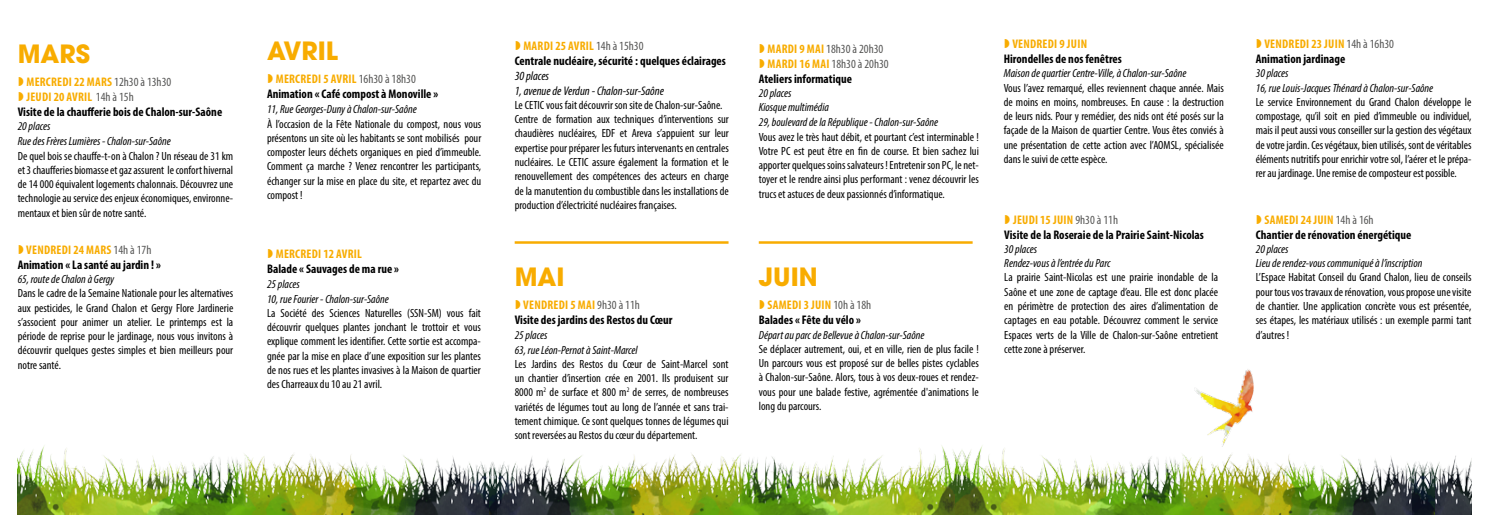
<style>
.page{position:relative;width:1489px;height:532px;background:#fff}
.page>*{position:absolute;margin:0;border:0;box-sizing:border-box;transform-origin:0 0}
.t1{font:700 25px "ITC Avant Garde Std";color:#f8ac00}
.t2{font:700 condensed 12.5px/15px "Myriad Pro";color:#000}
.t3{font:700 condensed 12.5px "Myriad Pro";letter-spacing:.02em;color:#f8ac00}
.t4{font:italic condensed 12.5px/15px "Myriad Pro";color:#000}
.t5{font:condensed 12.5px "Myriad Pro";color:#575756}
.t6{font:condensed 11.88px/14.2px "Myriad Pro";color:#000;text-align:justify}
.t7{font:italic condensed 11.88px/15px "Myriad Pro";color:#000}
.s1{font-weight:400;color:#575756}
.s2{color:#f8ac00}
.s3{font-weight:700;color:#f8ac00}
</style>
<div class="page">
<img style="left:18px;top:445px;width:471px;height:69px">
<img style="left:489px;top:445px;width:466px;height:69px">
<img style="left:1434px;top:455px;width:37px;height:59px">
<img style="left:955px;top:445px;width:479px;height:69px">
<hr style="left:514px;top:241px;width:214px;height:3px;background:#f8ac00">
<hr style="left:758px;top:241px;width:214px;height:3px;background:#f8ac00">
<img style="left:1189px;top:369px;width:72px;height:82px">
<h1 class="t1" style="left:18px;top:37px;width:74px">MARS</h1>
<p class="t3" style="left:26px;top:74px;width:146px">MERCREDI 22 MARS <span class="s1">12h30 à 13h30</span></p>
<p class="t3" style="left:26px;top:89px;width:109px">JEUDI 20 AVRIL <span class="s1">14h à 15h</span></p>
<p class="t2" style="left:18px;top:104px;width:206px">Visite de la chaufferie bois de Chalon-sur-Saône</p>
<p class="t7" style="left:18px;top:119px;width:155px">20 places<br>Rue des Frères Lumières - Chalon-sur-Saône</p>
<p class="t6" style="left:18px;top:148px;width:217px">De quel bois se chauffe-t-on à Chalon ? Un réseau de 31 km et 3 chaufferies biomasse et gaz assurent le confort hivernal de 14 000 équivalent logements chalonnais. Découvrez une technologie au service des enjeux économiques, environne&shy;mentaux et bien sûr de notre santé.</p>
<p class="t2" style="left:18px;top:242px;width:145px;text-align:center"><span class="s2">VENDREDI 24 MARS</span> <span class="s1">14h à 17h<br></span>Animation « La santé au jardin ! »</p>
<p class="t7" style="left:18px;top:271px;width:98px">65, route de Chalon à Gergy</p>
<p class="t6" style="left:18px;top:286px;width:217px">Dans le cadre de la Semaine Nationale pour les alternatives aux pesticides, le Grand Chalon et Gergy Flore Jardinerie s’associent pour animer un atelier. Le printemps est la période de reprise pour le jardinage, nous vous invitons à découvrir quelques gestes simples et bien meilleurs pour notre santé.</p>
<h1 class="t1" style="left:267px;top:34px;width:73px">AVRIL</h1>
<p class="t2" style="left:267px;top:71px;width:173px;text-indent:9px"><span class="s2">MERCREDI 5 AVRIL</span> <span class="s1">16h30 à 18h30<br></span>Animation « Café compost à Monoville »</p>
<p class="t7" style="left:267px;top:102px;width:151px">11, Rue Georges-Duny à Chalon-sur-Saône</p>
<p class="t6" style="left:267px;top:116px;width:216px">À l’occasion de la Fête Nationale du compost, nous vous présentons un site où les habitants se sont mobilisés pour composter leurs déchets organiques en pied d’immeuble.<br>Comment ça marche ? Venez rencontrer les participants, échanger sur la mise en place du site, et repartez avec du compost !</p>
<p class="t3" style="left:276px;top:246px;width:88px">MERCREDI 12 AVRIL</p>
<p class="t2" style="left:267px;top:261px;width:133px">Balade « Sauvages de ma rue »</p>
<p class="t7" style="left:267px;top:276px;width:123px">25 places<br>10, rue Fourier - Chalon-sur-Saône</p>
<p class="t6" style="left:267px;top:305px;width:215px">La Société des Sciences Naturelles (SSN-SM) vous fait découvrir quelques plantes jonchant le trottoir et vous explique comment les identifier. Cette sortie est accompa&shy;gnée par la mise en place d’une exposition sur les plantes de nos rues et les plantes invasives à la Maison de quartier des Charreaux du 10 au 21 avril.</p>
<p class="t2" style="left:514px;top:38px;width:213px;text-indent:9px"><span class="s2">MARDI 25 AVRIL</span> <span class="s1">14h à 15h30<br></span>Centrale nucléaire, sécurité : quelques éclairages</p>
<p class="t4" style="left:514px;top:68px;width:151px">30 places<br>1, avenue de Verdun - Chalon-sur-Saône</p>
<p class="t6" style="left:514px;top:98px;width:216px;text-align:left">Le CETIC vous fait découvrir son site de Chalon-sur-Saône.<br>Centre de formation aux techniques d’interventions sur chaudières nucléaires, EDF et Areva s’appuient sur leur expertise pour préparer les futurs intervenants en centrales nucléaires. Le CETIC assure également la formation et le renouvellement des compétences des acteurs en charge de la manutention du combustible dans les installations de production d’électricité nucléaires françaises.</p>
<h1 class="t1" style="left:514px;top:260px;width:51px">MAI</h1>
<p class="t2" style="left:514px;top:297px;width:159px;text-indent:9px"><span class="s2">VENDREDI 5 MAI</span> <span class="s1">9h30 à 11h<br></span>Visite des jardins des Restos du Cœur</p>
<p class="t7" style="left:514px;top:327px;width:124px">25 places<br>63, rue Léon-Pernot à Saint-Marcel</p>
<p class="t6" style="left:514px;top:356px;width:215px">Les Jardins des Restos du Cœur de Saint-Marcel sont un chantier d’insertion crée en 2001. Ils produisent sur 8000 m<sup>2</sup> de surface et 800 m<sup>2</sup> de serres, de nombreuses variétés de légumes tout au long de l’année et sans trai&shy;tement chimique. Ce sont quelques tonnes de légumes qui sont reversées au Restos du cœur du département.</p>
<p class="t5" style="left:767px;top:41px;width:117px"><span class="s3">MARDI 9 MAI</span> 18h30 à 20h30</p>
<p class="t5" style="left:767px;top:56px;width:123px"><span class="s3">MARDI 16 MAI</span> 18h30 à 20h30</p>
<p class="t2" style="left:758px;top:71px;width:95px">Ateliers informatique</p>
<p class="t7" style="left:758px;top:86px;width:181px;line-height:14.6px">20 places<br>Kiosque multimédia<br>29, boulevard de la République - Chalon-sur-Saône</p>
<p class="t6" style="left:758px;top:129px;width:221px">Vous avez le très haut débit, et pourtant c’est interminable !<br>Votre PC est peut être en fin de course. Et bien sachez lui apporter quelques soins salvateurs ! Entretenir son PC, le net&shy;toyer et le rendre ainsi plus performant : venez découvrir les trucs et astuces de deux passionnés d’informatique.</p>
<h1 class="t1" style="left:758px;top:260px;width:60px">JUIN</h1>
<p class="t2" style="left:758px;top:297px;width:114px;text-indent:9px"><span class="s2">SAMEDI 3 JUIN</span> <span class="s1">10h à 18h<br></span>Balades « Fête du vélo »</p>
<p class="t7" style="left:758px;top:327px;width:167px">Départ au parc de Bellevue à Chalon-sur-Saône</p>
<p class="t6" style="left:758px;top:341px;width:221px">Se déplacer autrement, oui, et en ville, rien de plus facile !<br>Un parcours vous est proposé sur de belles pistes cyclables à Chalon-sur-Saône. Alors, tous à vos deux-roues et rendez&shy;vous pour une balade festive, agrémentée d'animations le long du parcours.</p>
<p class="t3" style="left:1012px;top:36px;width:76px">VENDREDI 9 JUIN</p>
<p class="t2" style="left:1003px;top:51px;width:120px">Hirondelles de nos fenêtres</p>
<p class="t7" style="left:1003px;top:66px;width:184px">Maison de quartier Centre-Ville, à Chalon-sur-Saône</p>
<p class="t6" style="left:1003px;top:80px;width:222px">Vous l’avez remarqué, elles reviennent chaque année. Mais de moins en moins, nombreuses. En cause : la destruction de leurs nids. Pour y remédier, des nids ont été posés sur la façade de la Maison de quartier Centre. Vous êtes conviés à une présentation de cette action avec l’AOMSL, spécialisée dans le suivi de cette espèce.</p>
<p class="t2" style="left:1004px;top:212px;width:201px;text-indent:9px"><span class="s2">JEUDI 15 JUIN</span> <span class="s1">9h30 à 11h<br></span>Visite de la Roseraie de la Prairie Saint-Nicolas</p>
<p class="t7" style="left:1004px;top:242px;width:108px;line-height:14.2px">30 places<br>Rendez-vous à l’entrée du Parc</p>
<p class="t6" style="left:1004px;top:270px;width:215px">La prairie Saint-Nicolas est une prairie inondable de la Saône et une zone de captage d’eau. Elle est donc placée en périmètre de protection des aires d’alimentation de captages en eau potable. Découvrez comment le service Espaces verts de la Ville de Chalon-sur-Saône entretient cette zone à préserver.</p>
<p class="t2" style="left:1255px;top:36px;width:140px;text-indent:9px"><span class="s2">VENDREDI 23 JUIN</span> <span class="s1">14h à 16h30<br></span>Animation jardinage</p>
<p class="t7" style="left:1255px;top:66px;width:179px;line-height:14.2px">30 places<br>16, rue Louis-Jacques Thénard à Chalon-sur-Saône</p>
<p class="t6" style="left:1255px;top:95px;width:217px">Le service Environnement du Grand Chalon développe le compostage, qu’il soit en pied d’immeuble ou individuel, mais il peut aussi vous conseiller sur la gestion des végétaux de votre jardin. Ces végétaux, bien utilisés, sont de véritables éléments nutritifs pour enrichir votre sol, l’aérer et le prépa&shy;rer au jardinage. Une remise de composteur est possible.</p>
<p class="t2" style="left:1255px;top:212px;width:157px;text-indent:9px"><span class="s2">SAMEDI 24 JUIN</span> <span class="s1">14h à 16h<br></span>Chantier de rénovation énergétique</p>
<p class="t7" style="left:1255px;top:242px;width:168px;line-height:14.2px">20 places<br>Lieu de rendez-vous communiqué à l’inscription</p>
<p class="t6" style="left:1255px;top:270px;width:217px">L’Espace Habitat Conseil du Grand Chalon, lieu de conseils pour tous vos travaux de rénovation, vous propose une visite de chantier. Une application concrète vous est présentée, ses étapes, les matériaux utilisés : un exemple parmi tant d’autres !</p>
</div>
